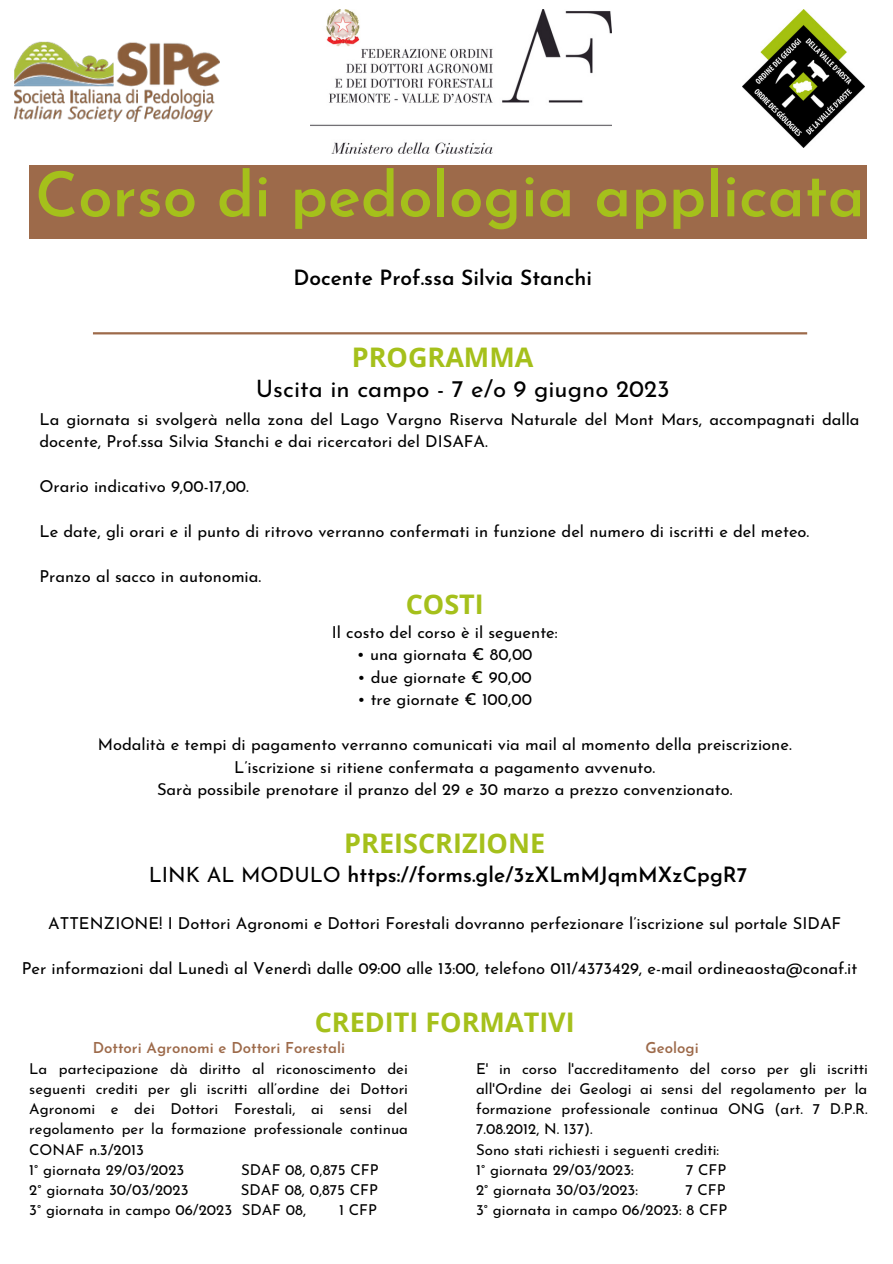
<style>
.page{position:relative;width:893px;height:1264px;background:#fff}
.page>*{position:absolute;margin:0;border:0;box-sizing:border-box;transform-origin:0 0}
.t1{font:600 61.8px "Josefin Sans";color:#a5c01b}
.t2{font:700 27px "Open Sans";color:#a5c01b}
.t3{font:24px "Josefin Sans";color:#000}
.t4{font:600 21px "Josefin Sans";color:#000}
.t5{font:16.5px/22.5px "Josefin Sans";color:#000}
.t6{font:15px/20.2px "Josefin Sans";color:#000}
.t7{font:600 15px "Josefin Sans";color:#9d6a4a}
.s1{font-weight:400}
</style>
<div class="page">
<div style="left:29px;top:165px;width:837px;height:73px;background:#9d6a4a"></div>
<hr style="left:93px;top:332px;width:714px;height:2px;background:#9d6a4a">
<img style="left:311px;top:10px;width:300px;height:144px">
<img style="left:14px;top:42px;width:205px;height:80px">
<img style="left:742px;top:10px;width:122px;height:137px">
<h1 class="t1" style="left:35px;top:170px;width:831px">Corso di pedologia applicata</h1>
<p class="t4" style="left:293px;top:270px;width:300px">Docente Prof.ssa Silvia Stanchi</p>
<h2 class="t2" style="left:352px;top:338px;width:183px">PROGRAMMA</h2>
<h3 class="t3" style="left:256px;top:379px;width:415px">Uscita in campo - 7 e/o 9 giugno 2023</h3>
<p class="t5" style="left:39px;top:409px;width:821px">La giornata si svolgerà nella zona del Lago Vargno Riserva Naturale del Mont Mars, accompagnati dalla docente, Prof.ssa Silvia Stanchi e dai ricercatori del DISAFA.</p>
<p class="t5" style="left:39px;top:477px;width:211px">Orario indicativo 9,00-17,00.</p>
<p class="t5" style="left:39px;top:522px;width:771px">Le date, gli orari e il punto di ritrovo verranno confermati in funzione del numero di iscritti e del meteo.</p>
<p class="t5" style="left:39px;top:567px;width:223px">Pranzo al sacco in autonomia.</p>
<h2 class="t2" style="left:405px;top:585px;width:80px">COSTI</h2>
<p class="t5" style="left:331px;top:622px;width:227px">Il costo del corso è il seguente:</p>
<p class="t5" style="left:357px;top:644px;width:177px">• una giornata € 80,00</p>
<p class="t5" style="left:357px;top:667px;width:176px">• due giornate € 90,00</p>
<p class="t5" style="left:357px;top:689px;width:176px">• tre giornate € 100,00</p>
<p class="t5" style="left:98px;top:734px;width:695px;text-align:center">Modalità e tempi di pagamento verranno comunicati via mail al momento della preiscrizione.<br>L’iscrizione si ritiene confermata a pagamento avvenuto.<br>Sarà possibile prenotare il pranzo del 29 e 30 marzo a prezzo convenzionato.</p>
<h2 class="t2" style="left:344px;top:824px;width:202px">PREISCRIZIONE</h2>
<p class="t4" style="left:149px;top:865px;width:600px"><span class="s1">LINK AL MODULO</span> https://forms.gle/3zXLmMJqmMXzCpgR7</p>
<p class="t5" style="left:48px;top:913px;width:794px">ATTENZIONE! I Dottori Agronomi e Dottori Forestali dovranno perfezionare l’iscrizione sul portale SIDAF</p>
<p class="t5" style="left:22px;top:958px;width:837px">Per informazioni dal Lunedì al Venerdì dalle 09:00 alle 13:00, telefono 011/4373429, e-mail ordineaosta@conaf.it</p>
<h2 class="t2" style="left:315px;top:1003px;width:261px">CREDITI FORMATIVI</h2>
<p class="t7" style="left:93px;top:1042px;width:254px">Dottori Agronomi e Dottori Forestali</p>
<p class="t6" style="left:29px;top:1059px;width:380px">La partecipazione dà diritto al riconoscimento dei seguenti crediti per gli iscritti all’ordine dei Dottori Agronomi e dei Dottori Forestali, ai sensi del regolamento per la formazione professionale continua CONAF n.3/2013<br>1° giornata 29/03/2023</p>
<p class="t7" style="left:645px;top:1042px;width:55px">Geologi</p>
<p class="t6" style="left:476px;top:1059px;width:393px">E' in corso l'accreditamento del corso per gli iscritti all'Ordine dei Geologi ai sensi del regolamento per la formazione professionale continua ONG (art. 7 D.P.R.<br>7.08.2012, N. 137).<br>Sono stati richiesti i seguenti crediti:<br>1° giornata 29/03/2023:</p>
<p class="t6" style="left:241px;top:1160px;width:139px">SDAF 08, 0,875 CFP</p>
<p class="t6" style="left:686px;top:1160px;width:42px">7 CFP</p>
<p class="t6" style="left:29px;top:1181px;width:350px;text-indent:211px">SDAF 08, 0,875 CFP<br>3° giornata in campo 06/2023 SDAF 08,</p>
<p class="t6" style="left:29px;top:1181px;width:161px">2° giornata 30/03/2023</p>
<p class="t6" style="left:339px;top:1201px;width:39px">1 CFP</p>
<p class="t6" style="left:476px;top:1181px;width:163px">2° giornata 30/03/2023:</p>
<p class="t6" style="left:476px;top:1181px;width:252px;text-align:right">7 CFP<br>3° giornata in campo 06/2023: 8 CFP</p>
</div>
